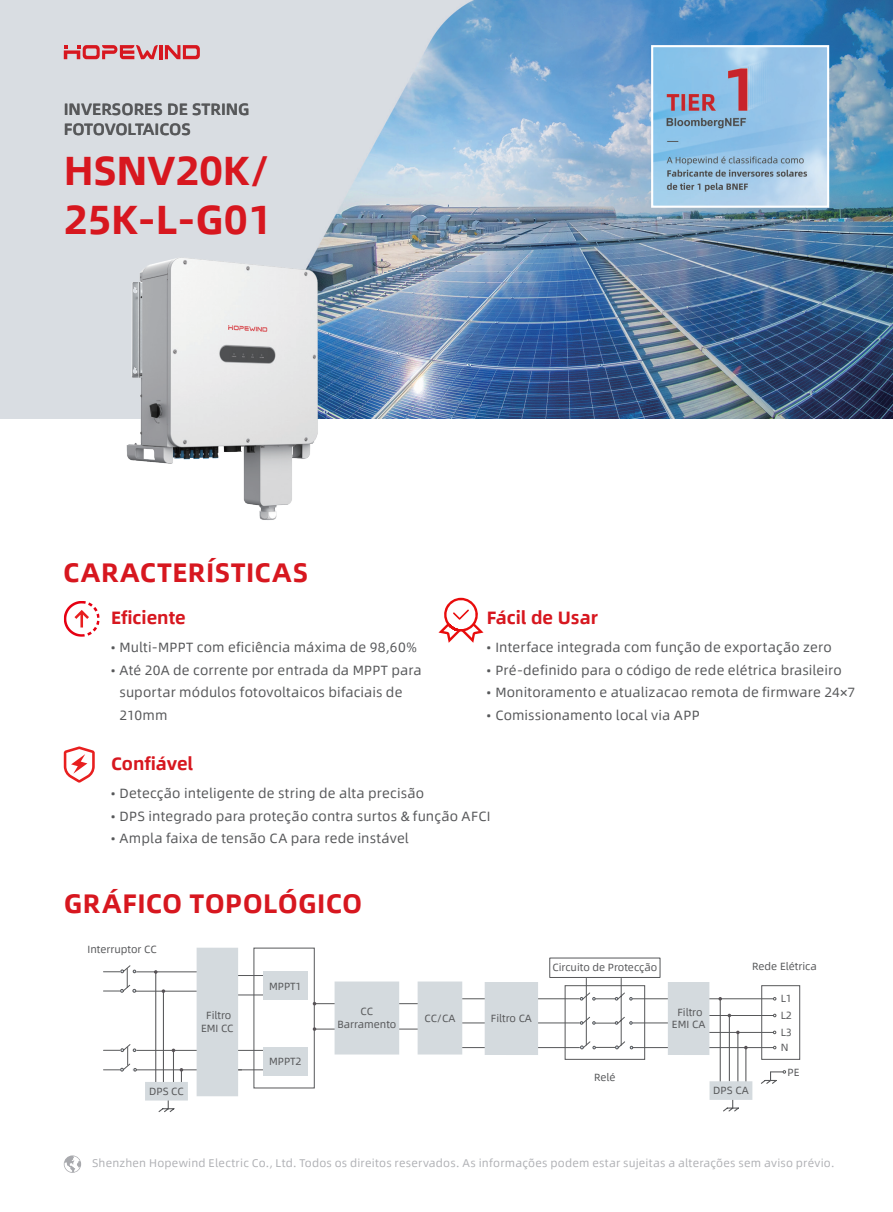
<style>
.page{position:relative;width:893px;height:1212px;background:#fff}
.page>*{position:absolute;margin:0;border:0;box-sizing:border-box;transform-origin:0 0}
.t1{font:700 40.95px "Alibaba Sans";letter-spacing:-.01em;color:#d7171f}
.t2{font:700 27px "Alibaba Sans";letter-spacing:.015em;color:#d7171f}
.t3{font:700 18px "Alibaba Sans";color:#d7171f}
.t4{font:500 16.5px "Alibaba Sans";color:#57585a}
.t5{font:13.5px/22.5px "Alibaba Sans";letter-spacing:.01em;color:#57585a}
.t6{font:11.25px "Alibaba Sans";letter-spacing:.015em;color:#b0b1b5}
.t7{font:10.5px/12.6px "Alibaba Sans";color:#57585a;text-align:center}
</style>
<div class="page">
<svg style="left:64px;top:1155px;width:17px;height:18px"></svg>
<img style="left:0;top:0;width:893px;height:419px">
<hr style="left:159px;top:45px;width:3px;height:14px;background:#d7171f">
<svg style="left:165px;top:45px;width:35px;height:14px"></svg>
<svg style="left:64px;top:45px;width:94px;height:14px"></svg>
<img style="left:119px;top:249px;width:218px;height:271px">
<hr style="left:135px;top:1069px;width:107px;height:1px;background:#57585a">
<div style="left:253px;top:948px;width:62px;height:140px;border:1px solid #57585a"></div>
<hr style="left:315px;top:1003px;width:125px;height:1px;background:#57585a">
<hr style="left:315px;top:1029px;width:125px;height:1px;background:#57585a">
<div style="left:418px;top:981px;width:44px;height:73px;background:#d4dade"></div>
<hr style="left:462px;top:998px;width:118px;height:1px;background:#57585a">
<hr style="left:462px;top:1022px;width:118px;height:1px;background:#57585a">
<hr style="left:462px;top:1047px;width:118px;height:1px;background:#57585a">
<div style="left:485px;top:982px;width:53px;height:73px;background:#d4dade"></div>
<hr style="left:632px;top:998px;width:141px;height:1px;background:#57585a">
<hr style="left:632px;top:1022px;width:71px;height:1px;background:#57585a">
<hr style="left:632px;top:1047px;width:141px;height:1px;background:#57585a">
<div style="left:668px;top:982px;width:41px;height:73px;background:#d4dade"></div>
<div style="left:565px;top:985px;width:80px;height:75px;border:1px solid #57585a"></div>
<svg style="left:580px;top:978px;width:53px;height:72px"></svg>
<div style="left:761px;top:985px;width:39px;height:75px;border:1px solid #57585a"></div>
<hr style="left:720px;top:998px;width:1px;height:87px;background:#57585a">
<hr style="left:729px;top:1016px;width:1px;height:65px;background:#57585a">
<hr style="left:745px;top:1047px;width:1px;height:38px;background:#57585a">
<svg style="left:723px;top:1100px;width:16px;height:12px"></svg>
<svg style="left:761px;top:1070px;width:25px;height:14px"></svg>
<hr style="left:234px;top:975px;width:34px;height:1px;background:#57585a">
<hr style="left:234px;top:994px;width:34px;height:1px;background:#57585a">
<hr style="left:234px;top:1050px;width:35px;height:1px;background:#57585a">
<hr style="left:234px;top:1069px;width:35px;height:1px;background:#57585a">
<hr style="left:136px;top:1050px;width:61px;height:1px;background:#57585a">
<hr style="left:136px;top:971px;width:61px;height:1px;background:#57585a">
<hr style="left:136px;top:991px;width:61px;height:1px;background:#57585a">
<svg style="left:103px;top:965px;width:33px;height:28px"></svg>
<div style="left:197px;top:948px;width:41px;height:148px;background:#d4dade"></div>
<hr style="left:155px;top:972px;width:1px;height:113px;background:#57585a">
<hr style="left:163px;top:991px;width:1px;height:94px;background:#57585a">
<hr style="left:173px;top:1051px;width:1px;height:34px;background:#57585a">
<svg style="left:180px;top:1068px;width:3px;height:14px"></svg>
<svg style="left:158px;top:1100px;width:17px;height:13px"></svg>
<div style="left:145px;top:1082px;width:43px;height:18px;background:#d4dade"></div>
<div style="left:263px;top:972px;width:45px;height:28px;background:#d4dade"></div>
<div style="left:263px;top:1047px;width:45px;height:28px;background:#d4dade"></div>
<hr style="left:709px;top:1015px;width:64px;height:1px;background:#57585a">
<hr style="left:709px;top:1032px;width:64px;height:1px;background:#57585a">
<hr style="left:737px;top:1032px;width:1px;height:50px;background:#57585a">
<div style="left:709px;top:1081px;width:43px;height:19px;background:#d4dade"></div>
<svg style="left:103px;top:1044px;width:34px;height:28px"></svg>
<div style="left:549px;top:957px;width:111px;height:21px;border:1px solid #57585a"></div>
<svg style="left:64px;top:746px;width:31px;height:37px"></svg>
<svg style="left:438px;top:598px;width:45px;height:45px"></svg>
<svg style="left:64px;top:601px;width:36px;height:36px"></svg>
<img style="left:654px;top:48px;width:172px;height:157px">
<div style="left:651px;top:45px;width:178px;height:163px;border:2px solid #fff"></div>
<div style="left:335px;top:981px;width:64px;height:73px;background:#d4dade"></div>
<p class="t4" style="left:64px;top:96px;width:187px">INVERSORES DE STRING</p>
<p class="t4" style="left:64px;top:116px;width:129px">FOTOVOLTAICOS</p>
<p class="t1" style="left:64px;top:138px;width:208px">HSNV20K/</p>
<p class="t1" style="left:64px;top:187px;width:210px">25K-L-G01</p>
<p class="t2" style="left:63px;top:551px;width:247px">CARACTERÍSTICAS</p>
<p class="t3" style="left:111px;top:603px;width:76px">Eficiente</p>
<p class="t3" style="left:487px;top:603px;width:113px">Fácil de Usar</p>
<p class="t5" style="left:111px;top:635px;width:308px">• Multi-MPPT com eficiência máxima de 98,60%</p>
<p class="t5" style="left:120px;top:658px;width:304px;text-indent:-9px">• Até 20A de corrente por entrada da MPPT para suportar módulos fotovoltaicos bifaciais de<br>210mm</p>
<p class="t3" style="left:111px;top:749px;width:84px">Confiável</p>
<p class="t5" style="left:487px;top:635px;width:346px">• Interface integrada com função de exportação zero</p>
<p class="t5" style="left:487px;top:658px;width:356px">• Pré-definido para o código de rede elétrica brasileiro</p>
<p class="t5" style="left:487px;top:680px;width:370px">• Monitoramento e atualizacao remota de firmware 24×7</p>
<p class="t5" style="left:487px;top:703px;width:214px">• Comissionamento local via APP</p>
<p class="t5" style="left:111px;top:781px;width:315px">• Detecção inteligente de string de alta precisão</p>
<p class="t5" style="left:111px;top:804px;width:381px">• DPS integrado para proteção contra surtos &amp; função AFCI</p>
<p class="t5" style="left:111px;top:826px;width:299px">• Ampla faixa de tensão CA para rede instável</p>
<p class="t2" style="left:64px;top:882px;width:300px">GRÁFICO TOPOLÓGICO</p>
<p class="t7" style="left:88px;top:943px;width:71px">Interruptor CC</p>
<p class="t7" style="left:149px;top:1084px;width:36px">DPS CC</p>
<p class="t7" style="left:269px;top:979px;width:34px">MPPT1</p>
<p class="t7" style="left:337px;top:1005px;width:61px">CC<br>Barramento</p>
<p class="t7" style="left:206px;top:1009px;width:27px">Filtro</p>
<p class="t7" style="left:424px;top:1011px;width:33px">CC/CA</p>
<p class="t7" style="left:491px;top:1011px;width:43px">Filtro CA</p>
<p class="t7" style="left:201px;top:1021px;width:34px">EMI CC</p>
<p class="t7" style="left:269px;top:1054px;width:34px">MPPT2</p>
<p class="t7" style="left:552px;top:960px;width:106px">Circuito de Protecção</p>
<p class="t7" style="left:594px;top:1071px;width:23px">Relé</p>
<p class="t7" style="left:752px;top:959px;width:66px">Rede Elétrica</p>
<p class="t7" style="left:672px;top:1005px;width:35px">Filtro<br>EMI CA</p>
<p class="t7" style="left:713px;top:1083px;width:37px">DPS CA</p>
<p class="t7" style="left:781px;top:992px;width:13px">L1</p>
<p class="t7" style="left:781px;top:1008px;width:13px">L2</p>
<p class="t7" style="left:781px;top:1025px;width:13px">L3</p>
<p class="t7" style="left:781px;top:1040px;width:9px">N</p>
<p class="t7" style="left:787px;top:1065px;width:14px">PE</p>
<p class="t6" style="left:92px;top:1154px;width:744px">Shenzhen Hopewind Electric Co., Ltd. Todos os direitos reservados. As informações podem estar sujeitas a alterações sem aviso prévio.</p>
</div>
